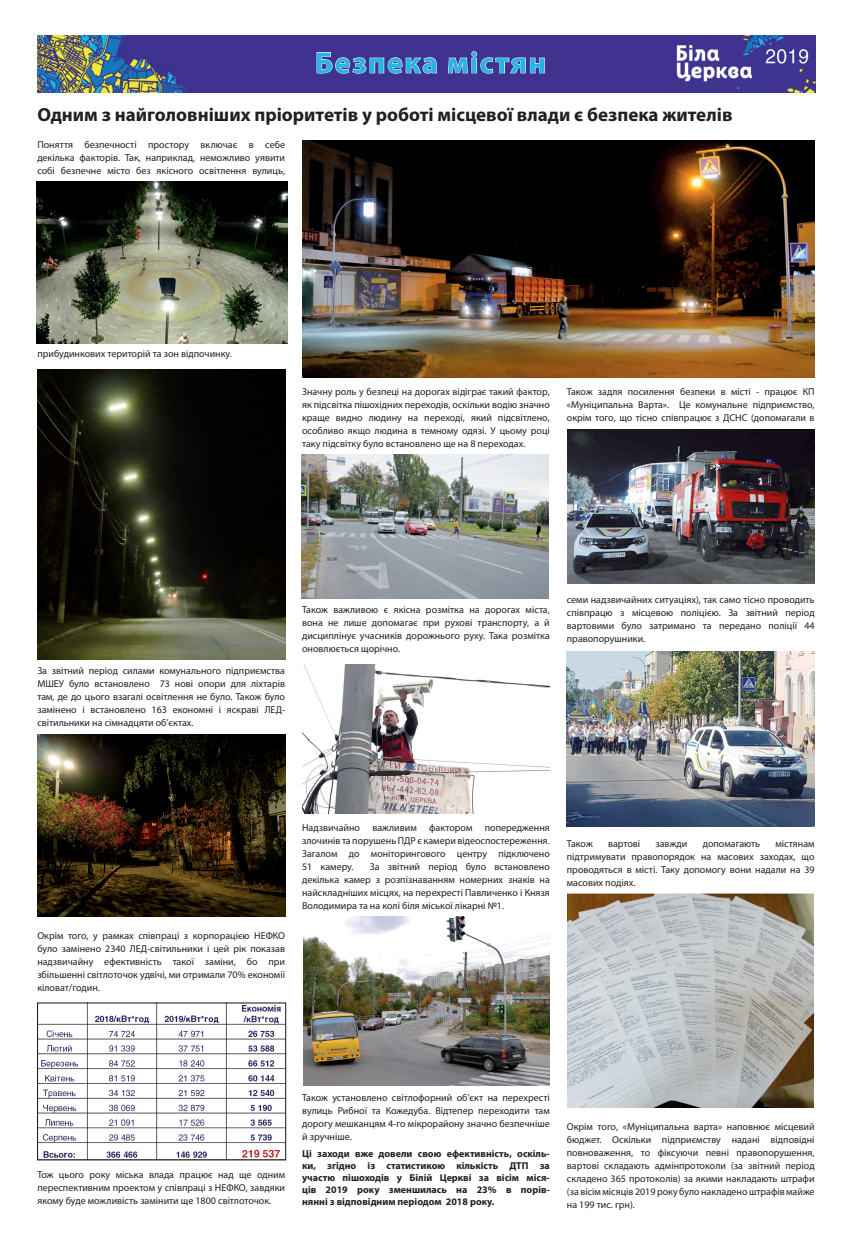
<style>
.page{position:relative;width:851px;height:1248px;background:#fff}
.page>*{position:absolute;margin:0;border:0;box-sizing:border-box;transform-origin:0 0}
.t1{font:700 30px "Myriad Pro";letter-spacing:.05em;color:#26b5e9}
.t2{font:700 19px "Myriad Pro";color:#231f20}
.t3{font:10px/13px "Myriad Pro";color:#231f20;text-align:justify}
.t4{font:700 10px/12px "Myriad Pro";color:#231f20;text-align:justify}
</style>
<div class="page">
<img style="left:37px;top:36px;width:778px;height:56px">
<svg style="left:316px;top:52px;width:121px;height:22px;background:#685fa7"></svg>
<svg style="left:448px;top:51px;width:96px;height:22px;background:#645ba5"></svg>
<img style="left:302px;top:141px;width:512px;height:236px">
<img style="left:38px;top:369px;width:247px;height:290px">
<img style="left:37px;top:734px;width:248px;height:182px">
<img style="left:39px;top:1004px;width:245px;height:154px">
<div style="left:37px;top:1002px;width:249px;height:158px;border:1px solid #231f20"></div>
<img style="left:36px;top:181px;width:251px;height:162px">
<img style="left:302px;top:664px;width:248px;height:149px">
<img style="left:303px;top:916px;width:246px;height:169px">
<img style="left:568px;top:429px;width:246px;height:154px">
<img style="left:566px;top:651px;width:248px;height:175px">
<img style="left:568px;top:893px;width:245px;height:214px">
<img style="left:301px;top:454px;width:247px;height:144px">
<h1 class="t1" style="left:315px;top:43px;width:232px">Безпека містян</h1>
<h2 class="t2" style="left:37px;top:102px;width:696px">Одним з найголовніших пріоритетів у роботі місцевої влади є безпека жителів</h2>
<p class="t3" style="left:37px;top:138px;width:249px">Поняття безпечності простору включає в себе декілька факторів. Так, наприклад, неможливо уявити собі безпечне місто без якісного освітлення вулиць,</p>
<p class="t3" style="left:37px;top:346px;width:196px">прибудинкових територій та зон відпочинку.</p>
<p class="t3" style="left:302px;top:384px;width:249px">Значну роль у безпеці на дорогах відіграє такий фактор, як підсвітка пішохідних переходів, оскільки водію значно краще видно людину на переході, який підсвітлено, особливо якщо людина в темному одязі. У цьому році таку підсвітку було встановлено ще на 8 переходах.</p>
<p class="t3" style="left:566px;top:384px;width:249px">Також задля посилення безпеки в місті - працює КП «Муніципальна Варта». Це комунальне підприємство, окрім того, що тісно співпрацює з ДСНС (допомагали в</p>
<p class="t3" style="left:37px;top:663px;width:249px">За звітний період силами комунального підприємства МШЕУ було встановлено 73 нові опори для ліхтарів там, де до цього взагалі освітлення не було. Також було замінено і встановлено 163 економні і яскраві ЛЕД&shy;світильники на сімнадцяти об’єктах.</p>
<p class="t3" style="left:302px;top:602px;width:249px">Також важливою є якісна розмітка на дорогах міста, вона не лише допомагає при рухові транспорту, а й дисциплінує учасників дорожнього руху. Така розмітка оновлюється щорічно.</p>
<p class="t3" style="left:566px;top:592px;width:249px">семи надзвичайних ситуаціях), так само тісно проводить співпрацю з місцевою поліцією. За звітний період вартовими було затримано та передано поліції 44 правопорушники.</p>
<p class="t3" style="left:37px;top:928px;width:249px">Окрім того, у рамках співпраці з корпорацією НЕФКО було замінено 2340 ЛЕД-світильники і цей рік показав надзвичайну ефективність такої заміни, бо при збільшенні світлоточок удвічі, ми отримали 70% економії кіловат/годин.</p>
<p class="t3" style="left:302px;top:820px;width:249px">Надзвичайно важливим фактором попередження злочинів та порушень ПДР є камери відеоспостереження.<br>Загалом до моніторингового центру підключено 51 камеру.</p>
<p class="t3" style="left:302px;top:859px;width:249px;text-indent:68px">За звітний період було встановлено декілька камер з розпізнаванням номерних знаків на найскладніших місцях, на перехресті Павличенко і Князя Володимира та на колі біля міської лікарні №1.</p>
<p class="t3" style="left:566px;top:836px;width:27px">Також</p>
<p class="t3" style="left:608px;top:836px;width:34px">вартові</p>
<p class="t3" style="left:655px;top:836px;width:33px">завжди</p>
<p class="t3" style="left:702px;top:836px;width:59px">допомагають</p>
<p class="t3" style="left:566px;top:836px;width:249px;text-indent:208px">містянам підтримувати правопорядок на масових заходах, що проводяться в місті. Таку допомогу вони надали на 39 масових подіях.</p>
<p class="t3" style="left:37px;top:1167px;width:249px">Тож цього року міська влада працює над ще одним переспективним проектом у співпраці з НЕФКО, завдяки якому буде можливість замінити ще 1800 світлоточок.</p>
<p class="t3" style="left:302px;top:1090px;width:249px">Також установлено світлофорний об’єкт на перехресті вулиць Рибної та Кожедуба. Відтепер переходити там дорогу мешканцям 4-го мікрорайону значно безпечніше й зручніше.</p>
<p class="t4" style="left:302px;top:1147px;width:249px">Ці заходи вже довели свою ефективність, оскіль&shy;ки, згідно із статистикою кількість ДТП за участю пішоходів у Білій Церкві за вісім міся&shy;ців 2019 року зменшилась на 23% в порів&shy;нянні з відповідним періодом 2018 року.</p>
<p class="t3" style="left:566px;top:1119px;width:249px">Окрім того, «Муніципальна варта» наповнює місцевий бюджет. Оскільки підприємству надані відповідні повноваження, то фіксуючи певні правопорушення, вартові складають адмінпротоколи (за звітний період складено 365 протоколів) за якими накладають штрафи (за вісім місяців 2019 року було накладено штрафів майже на 199 тис. грн).</p>
</div>
